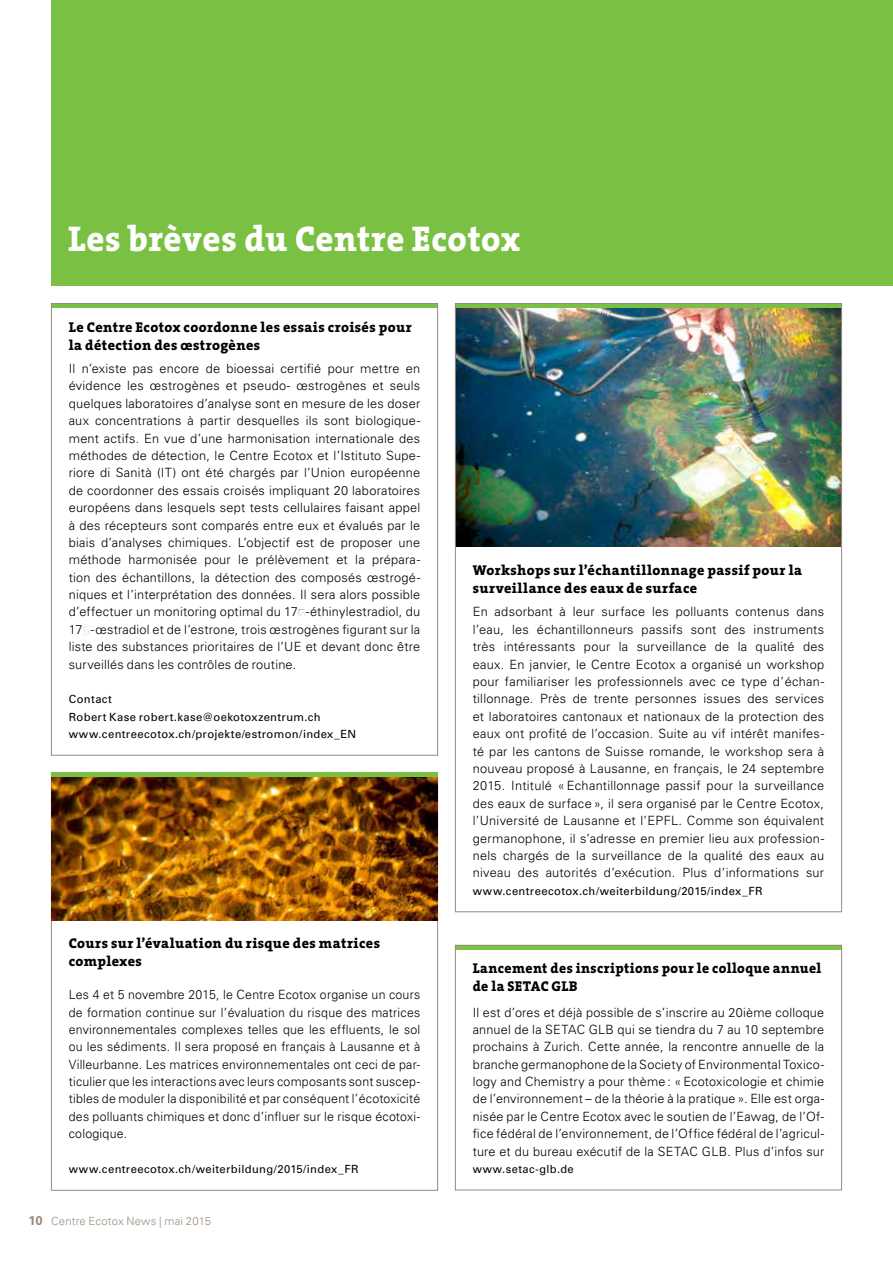
<style>
.page{position:relative;width:893px;height:1263px;background:#fff}
.page>*{position:absolute;margin:0;border:0;box-sizing:border-box;transform-origin:0 0}
.t1{font:800 36px "The Serif";letter-spacing:.015em;color:#fff}
.t2{font:800 14.25px/18px "The Serif";letter-spacing:.03em;color:#000}
.t3{font:300 12.75px/17.4px "Univers LT";letter-spacing:.015em;color:#000;text-align:justify}
.t4{font:11.25px/17.4px "Univers LT";letter-spacing:.03em;color:#000}
.t5{font:300 11.25px "Univers LT";letter-spacing:.015em;color:#9a8b7d}
.s1{font-family:"Arial";font-weight:400}
.s2{font-weight:700;font-size:12.75px}
</style>
<div class="page">
<img style="left:457px;top:307px;width:383px;height:240px">
<svg style="left:455px;top:303px;width:387px;height:4px;background:#81b351"></svg>
<hr style="left:455px;top:945px;width:387px;height:4px;background:#7ac143">
<img style="left:51px;top:777px;width:387px;height:143px">
<hr style="left:51px;top:773px;width:387px;height:4px;background:#7ac143">
<div style="left:51px;top:0;width:842px;height:286px;background:#7ac143"></div>
<svg style="left:51px;top:303px;width:387px;height:4px;background:#81b351"></svg>
<div style="left:455px;top:945px;width:387px;height:245px;border:1px solid #9a8b7d"></div>
<h1 class="t1" style="left:68px;top:216px;width:453px">Les brèves du Centre Ecotox</h1>
<p class="t2" style="left:69px;top:318px;width:344px">Le Centre Ecotox coordonne les essais croisés pour la détection des œstrogènes</p>
<p class="t3" style="left:69px;top:360px;width:353px">Il n’existe pas encore de bioessai certifié pour mettre en évidence les œstrogènes et pseudo- œstrogènes et seuls quelques laboratoires d’analyse sont en mesure de les doser aux concentrations à partir desquelles ils sont biologique&shy;ment actifs. En vue d’une harmonisation internationale des méthodes de détection, le Centre Ecotox et l’Istituto Supe&shy;riore di Sanità (IT) ont été chargés par l’Union européenne de coordonner des essais croisés impliquant 20 laboratoires européens dans lesquels sept tests cellulaires faisant appel à des récepteurs sont comparés entre eux et évalués par le biais d’analyses chimiques. L’objectif est de proposer une méthode harmonisée pour le prélèvement et la prépara&shy;tion des échantillons, la détection des composés œstrogé&shy;niques et l’interprétation des données. Il sera alors possible d’effectuer un monitoring optimal du 17<span class="s1">α</span>-éthinylestradiol, du 17<span class="s1">β</span>-œstradiol et de l’estrone, trois œstrogènes figurant sur la liste des substances prioritaires de l’UE et devant donc être surveillés dans les contrôles de routine.</p>
<p class="t4" style="left:69px;top:691px;width:289px">Contact<br>Robert Kase robert.kase@oekotoxzentrum.ch www.centreecotox.ch/projekte/estromon/index_EN</p>
<p class="t2" style="left:69px;top:934px;width:313px">Cours sur l’évaluation du risque des matrices complexes</p>
<p class="t3" style="left:69px;top:986px;width:353px">Les 4 et 5 novembre 2015, le Centre Ecotox organise un cours de formation continue sur l’évaluation du risque des matrices environnementales complexes telles que les effluents, le sol ou les sédiments. Il sera proposé en français à Lausanne et à Villeurbanne. Les matrices environnementales ont ceci de par&shy;ticulier que les interactions avec leurs composants sont suscep&shy;tibles de moduler la disponibilité et par conséquent l’écotoxicité des polluants chimiques et donc d’influer sur le risque écotoxi&shy;cologique.</p>
<p class="t4" style="left:69px;top:1160px;width:291px">www.centreecotox.ch/weiterbildung/2015/index_FR</p>
<p class="t5" style="left:28px;top:1214px;width:184px"><span class="s2">10</span> Centre Ecotox News | mai 2015</p>
<p class="t2" style="left:473px;top:561px;width:331px">Workshops sur l’échantillonnage passif pour la surveillance des eaux de surface</p>
<p class="t3" style="left:473px;top:603px;width:353px">En adsorbant à leur surface les polluants contenus dans l’eau, les échantillonneurs passifs sont des instruments très intéressants pour la surveillance de la qualité des eaux. En janvier, le Centre Ecotox a organisé un workshop pour familiariser les professionnels avec ce type d’échan&shy;tillonnage. Près de trente personnes issues des services et laboratoires cantonaux et nationaux de la protection des eaux ont profité de l’occasion. Suite au vif intérêt manifes&shy;té par les cantons de Suisse romande, le workshop sera à nouveau proposé à Lausanne, en français, le 24 septembre 2015. Intitulé « Echantillonnage passif pour la surveillance des eaux de surface », il sera organisé par le Centre Ecotox, l’Université de Lausanne et l’EPFL. Comme son équivalent germanophone, il s’adresse en premier lieu aux profession&shy;nels chargés de la surveillance de la qualité des eaux au niveau des autorités d’exécution. Plus d’informations sur</p>
<p class="t4" style="left:473px;top:882px;width:291px">www.centreecotox.ch/weiterbildung/2015/index_FR</p>
<p class="t2" style="left:473px;top:960px;width:350px">Lancement des inscriptions pour le colloque annuel de la SETAC GLB</p>
<p class="t3" style="left:473px;top:1003px;width:353px">Il est d’ores et déjà possible de s’inscrire au 20ième colloque annuel de la SETAC GLB qui se tiendra du 7 au 10 septembre prochains à Zurich. Cette année, la rencontre annuelle de la branche germanophone de la Society of Environmental Toxico&shy;logy and Chemistry a pour thème : «Ecotoxicologie et chimie de l’environnement – de la théorie à la pratique ». Elle est orga&shy;nisée par le Centre Ecotox avec le soutien de l’Eawag, de l’Of&shy;fice fédéral de l’environnement, de l’Office fédéral de l’agricul&shy;ture et du bureau exécutif de la SETAC GLB. Plus d’infos sur</p>
<p class="t4" style="left:473px;top:1160px;width:103px">www.setac-glb.de</p>
</div>
